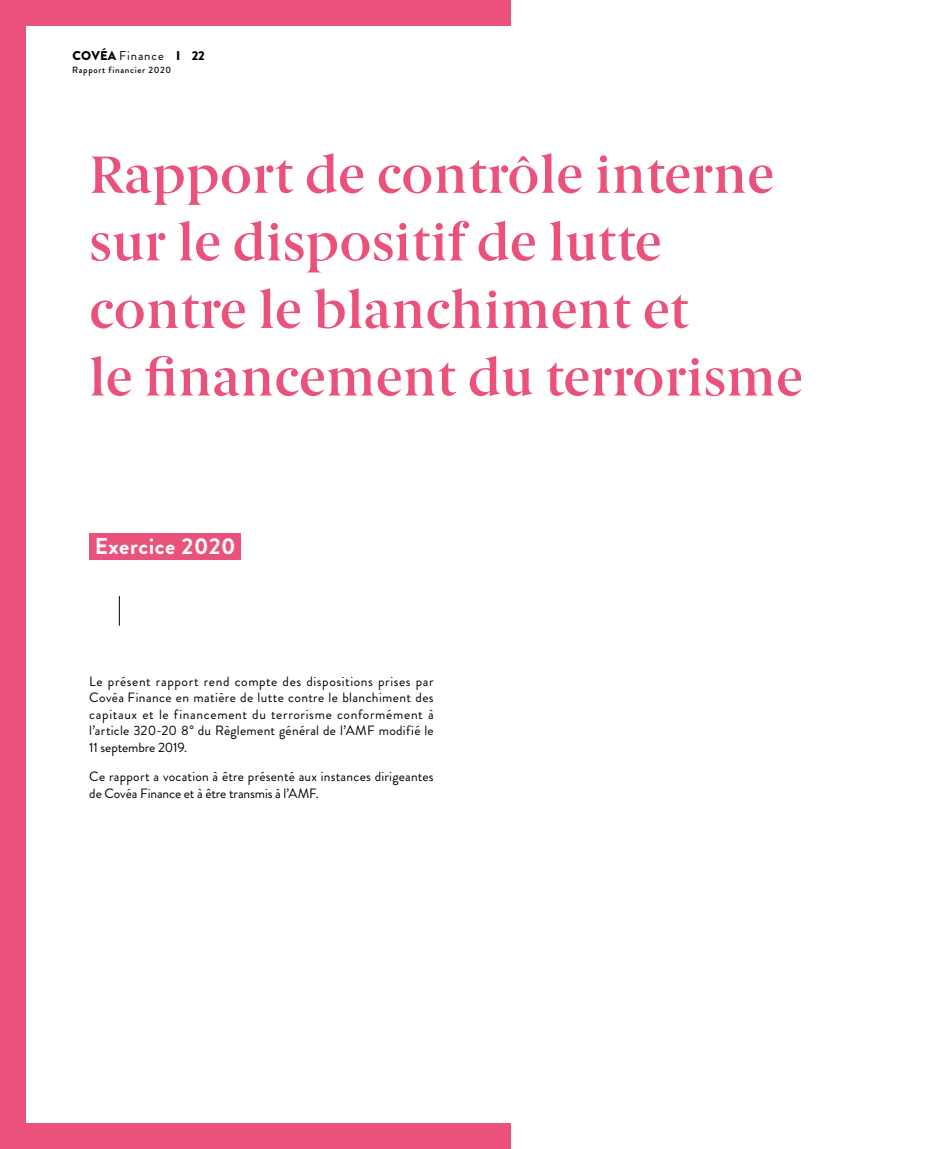
<style>
.page{position:relative;width:927px;height:1149px;background:#fff}
.page>*{position:absolute;margin:0;border:0;box-sizing:border-box;transform-origin:0 0}
.t1{font:52.5px/67.5px "Berlingske Serif D Bd";letter-spacing:.01em;color:#ea527c}
.t2{font:700 22.95px "Brandon Grotesque";letter-spacing:.025em;color:#fff}
.t3{font:13.5px/16.5px "Brandon Grotesque";letter-spacing:.015em;color:#000;text-align:justify}
.t4{font:900 12.75px "Brandon Grotesque";letter-spacing:.015em;color:#000}
.t5{font:500 9.15px "Brandon Grotesque";letter-spacing:.07em;color:#000}
.s1{font-weight:400}
</style>
<div class="page">
<div style="left:0;top:0;width:26px;height:1148px;background:#ea527c"></div>
<div style="left:0;top:0;width:511px;height:26px;background:#ea527c"></div>
<div style="left:0;top:1123px;width:511px;height:25px;background:#ea527c"></div>
<div style="left:89px;top:532px;width:152px;height:27px;background:#ea527c"></div>
<hr style="left:119px;top:595px;width:1px;height:30px;background:#000">
<p class="t4" style="left:72px;top:47px;width:134px">COVÉA <span class="s1">Finance</span> I 22</p>
<p class="t5" style="left:72px;top:63px;width:101px">Rapport financier 2020</p>
<h1 class="t1" style="left:89px;top:141px;width:715px">Rapport de contrôle interne sur le dispositif de lutte contre le blanchiment et<br>le financement du terrorisme</h1>
<h2 class="t2" style="left:95px;top:530px;width:142px">Exercice 2020</h2>
<p class="t3" style="left:89px;top:673px;width:346px">Le présent rapport rend compte des dispositions prises par Covéa Finance en matière de lutte contre le blanchiment des capitaux et le financement du terrorisme conformément à l’article 320-20 8° du Règlement général de l’AMF modifié le 11 septembre 2019.</p>
<p class="t3" style="left:89px;top:768px;width:346px">Ce rapport a vocation à être présenté aux instances dirigeantes de Covéa Finance et à être transmis à l’AMF.</p>
</div>
